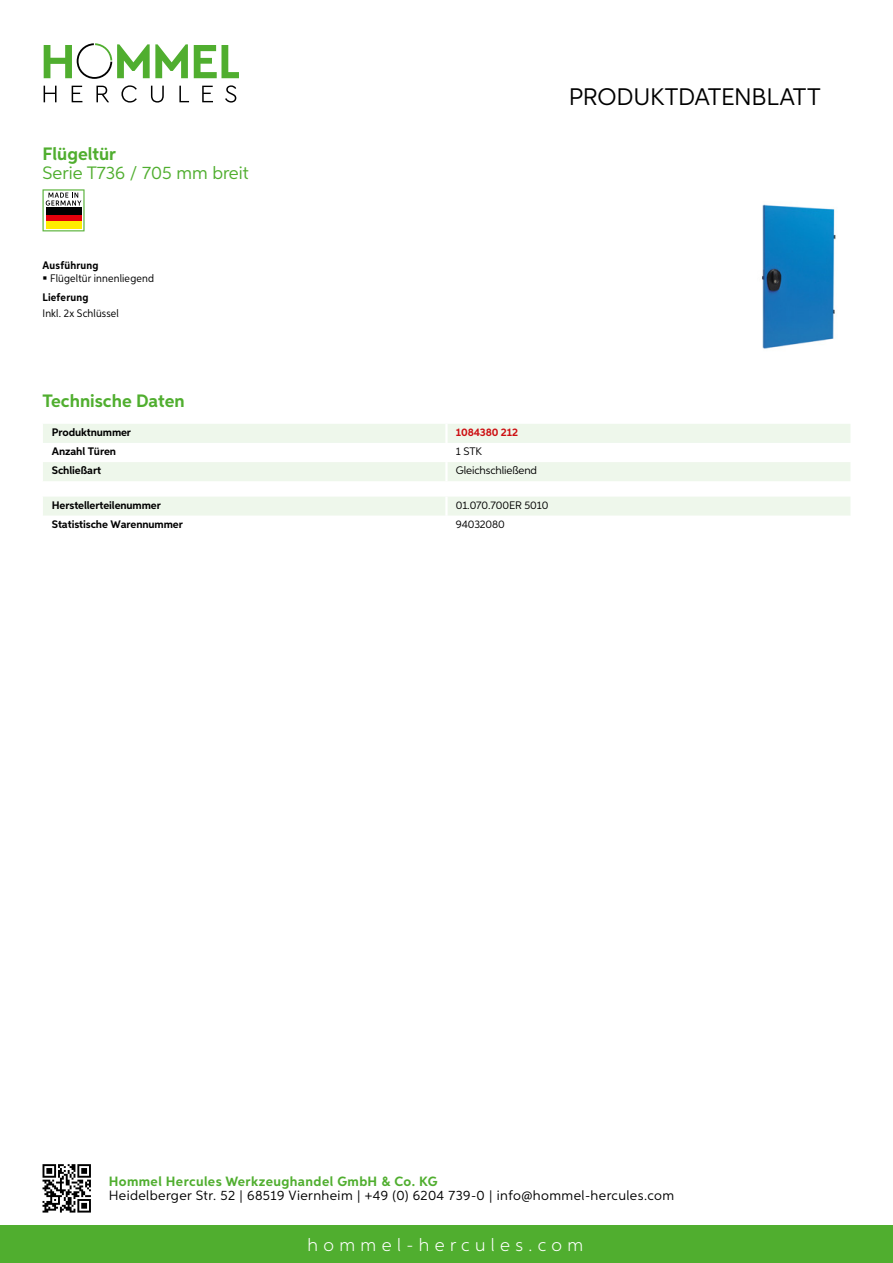
<style>
.page{position:relative;width:893px;height:1263px;background:#fff}
.page>*{position:absolute;margin:0;border:0;box-sizing:border-box;transform-origin:0 0}
.t1{font:24px "Aspira";letter-spacing:-.01em;color:#000}
.t2{font:700 18px "Aspira";color:#50ae2f}
.t3{font:18px "Aspira";color:#50ae2f}
.t4{font:300 18px "Aspira";letter-spacing:.3em;color:#fff}
.t5{font:13.5px "Aspira";letter-spacing:.03em;color:#000}
.t6{font:700 13.5px "Aspira";letter-spacing:.03em;color:#50ae2f}
.t7{font:700 10.95px "Aspira";letter-spacing:-.01em;color:#000}
.t8{font:10.95px "Aspira";letter-spacing:-.01em;color:#000}
.t9{font:10.95px "Aspira Nar";letter-spacing:.015em;color:#000}
.t10{font:700 10.95px "Aspira Nar";letter-spacing:.02em;color:#000}
.t11{font:700 10.95px "Aspira";letter-spacing:-.01em;color:#cd1013}
</style>
<div class="page">
<div style="left:0;top:1226px;width:893px;height:37px;background:#50ae2f"></div>
<svg style="left:43px;top:1164px;width:48px;height:48px"></svg>
<svg style="left:194px;top:45px;width:45px;height:33px"></svg>
<svg style="left:44px;top:43px;width:144px;height:36px"></svg>
<svg style="left:44px;top:86px;width:13px;height:16px"></svg>
<svg style="left:72px;top:86px;width:10px;height:16px"></svg>
<svg style="left:96px;top:86px;width:13px;height:16px"></svg>
<svg style="left:121px;top:85px;width:16px;height:18px"></svg>
<svg style="left:151px;top:86px;width:13px;height:17px"></svg>
<svg style="left:179px;top:86px;width:10px;height:16px"></svg>
<svg style="left:202px;top:86px;width:11px;height:16px"></svg>
<svg style="left:225px;top:85px;width:11px;height:18px"></svg>
<svg style="left:43px;top:424px;width:807px;height:57px"></svg>
<hr style="left:445px;top:462px;width:3px;height:19px;background:#fff">
<div style="left:43px;top:497px;width:807px;height:19px;background:#eef7eb"></div>
<svg style="left:43px;top:189px;width:42px;height:42px"></svg>
<div style="left:46px;top:214px;width:35px;height:7px;background:#e3000b"></div>
<div style="left:46px;top:208px;width:35px;height:7px;background:#000"></div>
<div style="left:46px;top:221px;width:35px;height:7px;background:#ffed00"></div>
<img style="left:762px;top:204px;width:74px;height:145px">
<h2 class="t2" style="left:43px;top:142px;width:75px">Flügeltür</h2>
<h2 class="t3" style="left:43px;top:162px;width:208px">Serie T736 / 705 mm breit</h2>
<h1 class="t1" style="left:569px;top:82px;width:253px">Produktdatenblatt</h1>
<p class="t10" style="left:43px;top:259px;width:58px">Ausführung</p>
<p class="t9" style="left:50px;top:272px;width:105px">Flügeltür innenliegend</p>
<p class="t10" style="left:43px;top:291px;width:47px">Lieferung</p>
<p class="t9" style="left:43px;top:306px;width:78px">Inkl. 2x Schlüssel</p>
<h2 class="t2" style="left:43px;top:390px;width:144px">Technische Daten</h2>
<p class="t7" style="left:52px;top:425px;width:81px">Produktnummer</p>
<p class="t11" style="left:456px;top:425px;width:64px">1084380 212</p>
<p class="t7" style="left:52px;top:444px;width:66px">Anzahl Türen</p>
<p class="t8" style="left:456px;top:444px;width:21px">1 STK</p>
<p class="t7" style="left:52px;top:463px;width:51px">Schließart</p>
<p class="t8" style="left:456px;top:464px;width:83px">Gleichschließend</p>
<p class="t7" style="left:52px;top:498px;width:111px">Herstellerteilenummer</p>
<p class="t8" style="left:456px;top:498px;width:94px">01.070.700ER 5010</p>
<p class="t7" style="left:52px;top:517px;width:132px">Statistische Warennummer</p>
<p class="t8" style="left:456px;top:517px;width:51px">94032080</p>
<p class="t6" style="left:109px;top:1172px;width:330px">Hommel Hercules Werkzeughandel GmbH &amp; Co. KG</p>
<p class="t5" style="left:109px;top:1187px;width:567px">Heidelberger Str. 52 | 68519 Viernheim | +49 (0) 6204 739-0 | info@hommel-hercules.com</p>
<h2 class="t4" style="left:307px;top:1234px;width:277px">hommel-hercules.com</h2>
</div>
